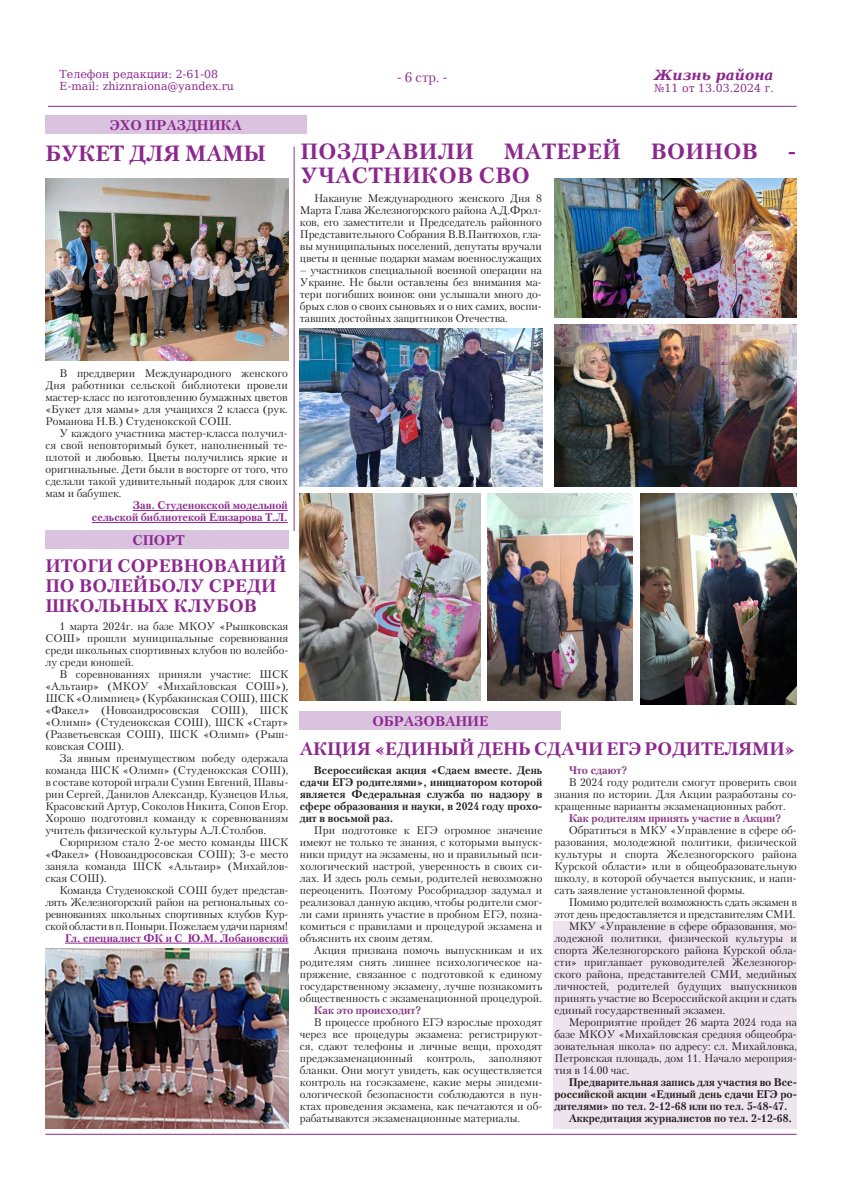
<style>
.page{position:relative;width:842px;height:1191px;background:#fff}
.page>*{position:absolute;margin:0;border:0;box-sizing:border-box;transform-origin:0 0}
.Заголовок{font:700 22px "Petersburg C";letter-spacing:.02em;color:#8c278f}
.Заголовок-2{font:700 22px "Petersburg C";color:#8c278f}
.Заголовок-3{font:700 18px/20px "Petersburg C";letter-spacing:.01em;color:#8c278f}
.t1{font:700 14px "Petersburg C";color:#8c278f}
.t2{font:italic 700 14px "DejaVu Serif";color:#8c278f}
.t3{font:14px "Petersburg C";color:#8c278f}
.Текст{font:11px/12px "Petersburg C";color:#231f20;text-align:justify}
.Текст-2{font:700 11px/12px "Petersburg C";color:#231f20;text-align:justify}
.Подпись{font:700 11px "Petersburg C";color:#8c278f}
.Текст-3{font:11px/12px "Petersburg C";letter-spacing:-.03em;color:#231f20;text-align:right}
.t4{font:11px "DejaVu Serif";color:#8c278f}
.Текст-4{font:700 11px "Petersburg C";color:#863681}
</style>
<div class="page">
<div style="left:553px;top:921px;width:244px;height:207px;background:#ede4ed"></div>
<hr style="left:48px;top:106px;width:749px;height:1px;background:#8c278f">
<hr style="left:45px;top:1133px;width:752px;height:1px;background:#8c278f">
<div style="left:45px;top:115px;width:261px;height:19px;background:#d9c3de"></div>
<div style="left:300px;top:711px;width:261px;height:18px;background:#d9c3de"></div>
<div style="left:45px;top:530px;width:243px;height:19px;background:#d9c3de"></div>
<hr style="left:133px;top:510px;width:155px;height:1px;background:#8c278f">
<hr style="left:92px;top:522px;width:196px;height:1px;background:#8c278f">
<img style="left:45px;top:179px;width:243px;height:182px">
<hr style="left:294px;top:147px;width:1px;height:384px;background:#863681">
<img style="left:299px;top:328px;width:243px;height:158px">
<img style="left:300px;top:493px;width:180px;height:207px">
<img style="left:640px;top:493px;width:157px;height:211px">
<img style="left:487px;top:493px;width:146px;height:207px">
<img style="left:554px;top:179px;width:242px;height:138px">
<img style="left:554px;top:324px;width:243px;height:162px">
<hr style="left:65px;top:943px;width:223px;height:1px;background:#8c278f">
<img style="left:45px;top:948px;width:243px;height:180px">
<p class="t4" style="left:60px;top:66px;width:160px">Телефон редакции: 2-61-08</p>
<p class="t4" style="left:60px;top:78px;width:176px">E-mail: zhiznraiona@yandex.ru</p>
<p class="t1" style="left:110px;top:117px;width:133px">ЭХО ПРАЗДНИКА</p>
<p class="t3" style="left:397px;top:68px;width:52px">- 6 стр. -</p>
<p class="t2" style="left:654px;top:64px;width:121px">Жизнь района</p>
<p class="t4" style="left:654px;top:80px;width:121px">№11 от 13.03.2024 г.</p>
<p class="Заголовок-2" style="left:45px;top:140px;width:222px">БУКЕТ ДЛЯ МАМЫ</p>
<p class="Заголовок" style="left:300px;top:139px;width:175px">ПОЗДРАВИЛИ</p>
<p class="Заголовок" style="left:504px;top:139px;width:118px">МАТЕРЕЙ</p>
<p class="Заголовок" style="left:651px;top:139px;width:108px">ВОИНОВ</p>
<p class="Заголовок" style="left:788px;top:139px;width:10px">-</p>
<p class="Заголовок" style="left:300px;top:163px;width:231px">УЧАСТНИКОВ СВО</p>
<p class="Текст" style="left:300px;top:192px;width:243px;text-indent:14px">Накануне Международного женского Дня 8<br>Марта Глава Железногорского района А.Д.Фрол&shy;ков, его заместители и Председатель районного Представительного Собрания В.В.Пантюхов, гла&shy;вы муниципальных поселений, депутаты вручали цветы и ценные подарки мамам военнослужащих</p>
<p class="Текст" style="left:300px;top:264px;width:243px">– участников специальной военной операции на Украине. Не были оставлены без внимания ма&shy;тери погибших воинов: они услышали много до&shy;брых слов о своих сыновьях и о них самих, воспи&shy;тавших достойных защитников Отечества.</p>
<p class="Текст" style="left:45px;top:367px;width:244px;text-indent:14px">В преддверии Международного женского Дня работники сельской библиотеки провели мастер-класс по изготовлению бумажных цветов «Букет для мамы» для учащихся 2 класса (рук.<br>Романова Н.В.) Студенокской СОШ.</p>
<p class="Текст" style="left:45px;top:427px;width:244px;text-indent:14px">У каждого участника мастер-класса получил&shy;ся свой неповторимый букет, наполненный те&shy;плотой и любовью. Цветы получились яркие и оригинальные. Дети были в восторге от того, что сделали такой удивительный подарок для своих мам и бабушек.</p>
<p class="Подпись" style="left:133px;top:499px;width:156px">Зав. Студенокской модельной</p>
<p class="Подпись" style="left:92px;top:511px;width:197px">сельской библиотекой Елизарова Т.Л.</p>
<p class="t1" style="left:133px;top:532px;width:53px">СПОРТ</p>
<p class="Заголовок-3" style="left:45px;top:555px;width:242px">ИТОГИ СОРЕВНОВАНИЙ<br>ПО ВОЛЕЙБОЛУ СРЕДИ<br>ШКОЛЬНЫХ КЛУБОВ</p>
<p class="Текст" style="left:45px;top:620px;width:245px;text-indent:14px">1 марта 2024г. на базе МКОУ «Рышковская СОШ» прошли муниципальные соревнования среди школьных спортивных клубов по волейбо&shy;лу среди юношей.</p>
<p class="Текст" style="left:45px;top:668px;width:245px;text-indent:14px">В соревнованиях приняли участие: ШСК «Альтаир» (МКОУ «Михайловская СОШ»), ШСК «Олимпиец» (Курбакинская СОШ), ШСК «Факел» (Новоандросовская СОШ), ШСК «Олимп» (Студенокская СОШ), ШСК «Старт» (Разветьевская СОШ), ШСК «Олимп» (Рыш&shy;ковская СОШ).</p>
<p class="Текст" style="left:45px;top:752px;width:245px;text-indent:14px">За явным преимуществом победу одержала команда ШСК «Олимп» (Студенокская СОШ), в составе которой играли Сумин Евгений, Шавы&shy;рин Сергей, Данилов Александр, Кузнецов Илья, Красовский Артур, Соколов Никита, Сопов Егор.<br>Хорошо подготовил команду к соревнованиям учитель физической культуры А.Л.Столбов.</p>
<p class="Текст" style="left:45px;top:836px;width:245px;text-indent:14px">Сюрпризом стало 2-ое место команды ШСК «Факел» (Новоандросовская СОШ); 3-е место заняла команда ШСК «Альтаир» (Михайлов&shy;ская СОШ).</p>
<p class="Текст" style="left:45px;top:884px;width:245px;text-indent:14px">Команда Студенокской СОШ будет представ&shy;лять Железногорский район на региональных со&shy;ревнованиях школьных спортивных клубов Кур&shy;ской области в п. Поныри. Пожелаем удачи парням!</p>
<p class="Подпись" style="left:65px;top:932px;width:225px">Гл. специалист ФК и С Ю.М. Лобановский</p>
<p class="t1" style="left:372px;top:713px;width:117px">ОБРАЗОВАНИЕ</p>
<p class="Заголовок-3" style="left:300px;top:739px;width:497px">АКЦИЯ «ЕДИНЫЙ ДЕНЬ СДАЧИ ЕГЭ РОДИТЕЛЯМИ»</p>
<p class="Текст-2" style="left:300px;top:763px;width:244px;text-indent:14px">Всероссийская акция «Сдаем вместе. День сдачи ЕГЭ родителями», инициатором которой является Федеральная служба по надзору в сфере образования и науки, в 2024 году прохо&shy;дит в восьмой раз.</p>
<p class="Текст" style="left:300px;top:823px;width:244px;text-indent:14px">При подготовке к ЕГЭ огромное значение имеют не только те знания, с которыми выпуск&shy;ники придут на экзамены, но и правильный пси&shy;хологический настрой, уверенность в своих си&shy;лах. И здесь роль семьи, родителей невозможно переоценить. Поэтому Рособрнадзор задумал и реализовал данную акцию, чтобы родители смог&shy;ли сами принять участие в пробном ЕГЭ, позна&shy;комиться с правилами и процедурой экзамена и объяснить их своим детям.</p>
<p class="Текст" style="left:300px;top:943px;width:244px;text-indent:14px">Акция призвана помочь выпускникам и их родителям снять лишнее психологическое на&shy;пряжение, связанное с подготовкой к единому государственному экзамену, лучше познакомить общественность с экзаменационной процедурой.</p>
<p class="Текст-4" style="left:314px;top:1003px;width:109px">Как это происходит?</p>
<p class="Текст" style="left:300px;top:1015px;width:244px;text-indent:14px">В процессе пробного ЕГЭ взрослые проходят через все процедуры экзамена: регистрируют&shy;ся, сдают телефоны и личные вещи, проходят предэкзаменационный контроль, заполняют бланки. Они могут увидеть, как осуществляется контроль на госэкзамене, какие меры эпидеми&shy;ологической безопасности соблюдаются в пун&shy;ктах проведения экзамена, как печатаются и об&shy;рабатываются экзаменационные материалы.</p>
<p class="Текст-4" style="left:569px;top:763px;width:60px">Что сдают?</p>
<p class="Текст" style="left:554px;top:775px;width:244px;text-indent:14px">В 2024 году родители смогут проверить свои знания по истории. Для Акции разработаны со&shy;кращенные варианты экзаменационных работ.</p>
<p class="Текст-4" style="left:569px;top:811px;width:214px">Как родителям принять участие в Акции?</p>
<p class="Текст" style="left:554px;top:823px;width:244px;text-indent:14px">Обратиться в МКУ «Управление в сфере об&shy;разования, молодежной политики, физической культуры и спорта Железногорского района Курской области» или в общеобразовательную школу, в которой обучается выпускник, и напи&shy;сать заявление установленной формы.</p>
<p class="Текст-3" style="left:554px;top:895px;width:244px">Помимо родителей возможность сдать экзамен в этот день предоставляется и представителям СМИ.</p>
<p class="Текст" style="left:554px;top:919px;width:244px;text-indent:14px">МКУ «Управление в сфере образования, мо&shy;лодежной политики, физической культуры и спорта Железногорского района Курской обла&shy;сти» приглашает руководителей Железногор&shy;ского района, представителей СМИ, медийных личностей, родителей будущих выпускников принять участие во Всероссийской акции и сдать единый государственный экзамен.</p>
<p class="Текст" style="left:554px;top:1015px;width:244px;text-indent:14px">Мероприятие пройдет 26 марта 2024 года на базе МКОУ «Михайловская средняя общеобра&shy;зовательная школа» по адресу: сл. Михайловка, Петровская площадь, дом 11. Начало мероприя&shy;тия в 14.00 час.</p>
<p class="Текст-2" style="left:554px;top:1076px;width:244px;text-indent:14px">Предварительная запись для участия во Все&shy;российской акции «Единый день сдачи ЕГЭ ро&shy;дителями» по тел. 2-12-68 или по тел. 5-48-47.</p>
<p class="Текст-2" style="left:569px;top:1112px;width:225px">Аккредитация журналистов по тел. 2-12-68.</p>
</div>
